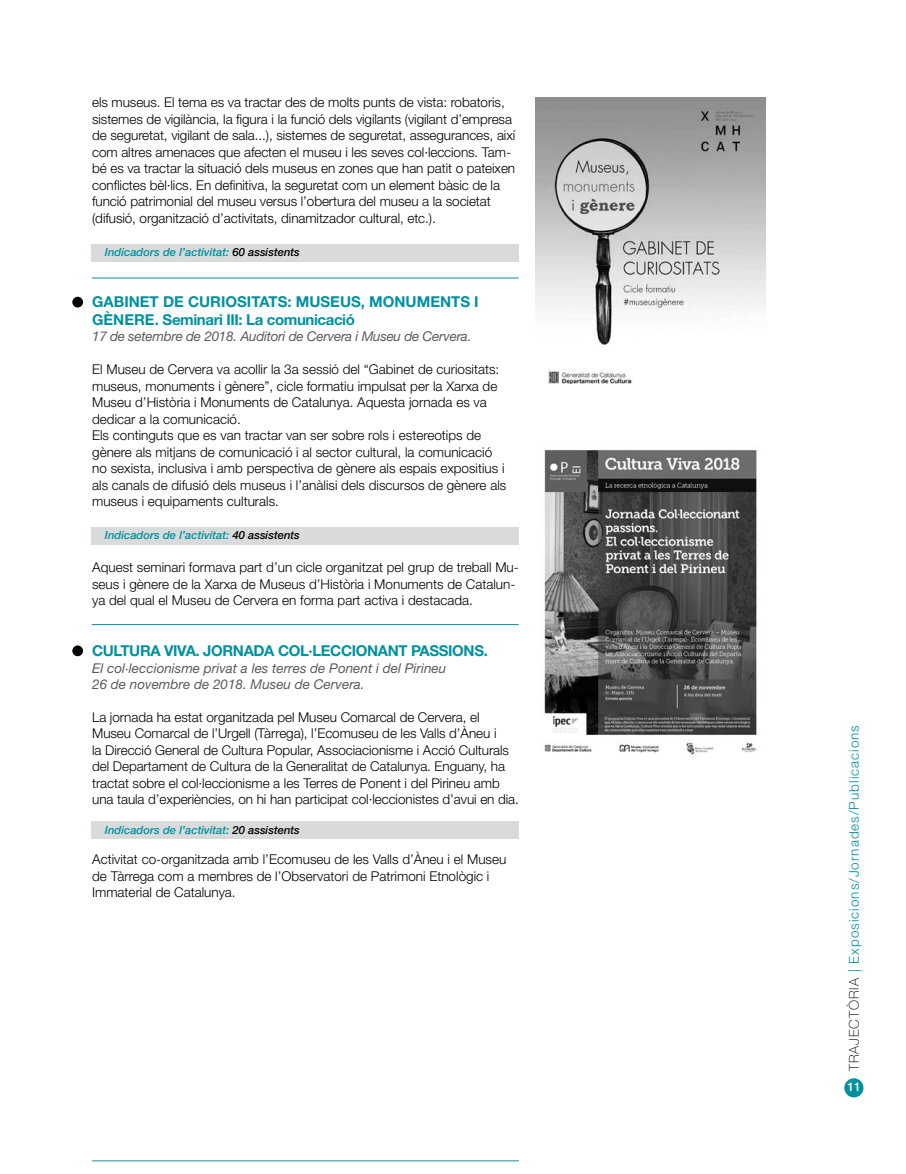
<style>
.page{position:relative;width:906px;height:1174px;background:#fff}
.page>*{position:absolute;margin:0;border:0;box-sizing:border-box;transform-origin:0 0}
.t1{font:700 15px/18px "Helvetica Neue LT Std";color:#00919f}
.t2{font:700 15px "Helvetica Neue LT Std";letter-spacing:-.025em;color:#00919f}
.t3{font:300 13.5px/16.5px "Helvetica Neue LT Std";letter-spacing:-.005em;color:#000}
.t4{font:italic 13.5px/16.2px "Helvetica Neue LT Std";color:#5a5b5e}
.t5{font:italic 13.5px "Helvetica Neue LT Std";letter-spacing:-.02em;color:#5a5b5e}
.t6{font:300 13.5px "Helvetica Neue LT Std";letter-spacing:.075em;color:#00919f}
.t7{font:500 12px "Helvetica Neue LT Std";color:#fff}
.t8{font:italic 500 11.25px "Helvetica Neue LT Std";color:#00919f}
.s1{color:#000}
.s2{font-weight:100;color:#000}
</style>
<div class="page">
<div style="left:844px;top:1078px;width:19px;height:19px;background:#00919f;border-radius:50%"></div>
<div style="left:92px;top:527px;width:427px;height:17px;background:#d8dadb"></div>
<div style="left:92px;top:821px;width:427px;height:18px;background:#d8dadb"></div>
<div style="left:92px;top:244px;width:427px;height:17px;background:#d8dadb"></div>
<hr style="left:92px;top:278px;width:426px;height:1px;background:#00919f">
<hr style="left:92px;top:624px;width:426px;height:1px;background:#00919f">
<div style="left:72px;top:297px;width:11px;height:10px;background:#000;border-radius:50%"></div>
<div style="left:72px;top:645px;width:11px;height:11px;background:#000;border-radius:50%"></div>
<hr style="left:92px;top:1160px;width:427px;height:1px;background:#00919f">
<img style="left:544px;top:449px;width:213px;height:308px">
<img style="left:536px;top:98px;width:229px;height:285px">
<p class="t3" style="left:92px;top:94px;width:424px">els museus. El tema es va tractar des de molts punts de vista: robatoris, sistemes de vigilància, la figura i la funció dels vigilants (vigilant d’empresa de seguretat, vigilant de sala...), sistemes de seguretat, assegurances, així com altres amenaces que afecten el museu i les seves col·leccions. Tam&shy;bé es va tractar la situació dels museus en zones que han patit o pateixen conflictes bèl·lics. En definitiva, la seguretat com un element bàsic de la funció patrimonial del museu versus l’obertura del museu a la societat (difusió, organització d’activitats, dinamitzador cultural, etc.).</p>
<p class="t8" style="left:105px;top:245px;width:196px">Indicadors de l’activitat: <span class="s1">60 assistents</span></p>
<p class="t1" style="left:92px;top:292px;width:388px">GABINET DE CURIOSITATS: MUSEUS, MONUMENTS I<br>GÈNERE. Seminari III: La comunicació</p>
<p class="t5" style="left:92px;top:328px;width:381px">17 de setembre de 2018. Auditori de Cervera i Museu de Cervera.</p>
<p class="t3" style="left:92px;top:361px;width:416px">El Museu de Cervera va acollir la 3a sessió del “Gabinet de curiositats: museus, monuments i gènere”, cicle formatiu impulsat per la Xarxa de Museu d’Història i Monuments de Catalunya. Aquesta jornada es va dedicar a la comunicació.<br>Els continguts que es van tractar van ser sobre rols i estereotips de gènere als mitjans de comunicació i al sector cultural, la comunicació no sexista, inclusiva i amb perspectiva de gènere als espais expositius i als canals de difusió dels museus i l’anàlisi dels discursos de gènere als museus i equipaments culturals.</p>
<p class="t8" style="left:105px;top:528px;width:196px">Indicadors de l’activitat: <span class="s1">40 assistents</span></p>
<p class="t3" style="left:92px;top:559px;width:428px">Aquest seminari formava part d’un cicle organitzat pel grup de treball Mu&shy;seus i gènere de la Xarxa de Museus d’Història i Monuments de Catalun&shy;ya del qual el Museu de Cervera en forma part activa i destacada.</p>
<p class="t2" style="left:92px;top:642px;width:397px">CULTURA VIVA. JORNADA COL·LECCIONANT PASSIONS.</p>
<p class="t4" style="left:92px;top:659px;width:356px">El col·leccionisme privat a les terres de Ponent i del Pirineu<br>26 de novembre de 2018. Museu de Cervera.</p>
<p class="t3" style="left:92px;top:708px;width:428px">La jornada ha estat organitzada pel Museu Comarcal de Cervera, el Museu Comarcal de l’Urgell (Tàrrega), l’Ecomuseu de les Valls d’Àneu i<br>la Direcció General de Cultura Popular, Associacionisme i Acció Culturals del Departament de Cultura de la Generalitat de Catalunya. Enguany, ha tractat sobre el col·leccionisme a les Terres de Ponent i del Pirineu amb una taula d’experiències, on hi han participat col·leccionistes d’avui en dia.</p>
<p class="t8" style="left:105px;top:823px;width:196px">Indicadors de l’activitat: <span class="s1">20 assistents</span></p>
<p class="t3" style="left:92px;top:851px;width:416px">Activitat co-organitzada amb l’Ecomuseu de les Valls d’Àneu i el Museu de Tàrrega com a membres de l’Observatori de Patrimoni Etnològic i<br>Immaterial de Catalunya.</p>
<p class="t6" style="left:845px;top:1071px;width:347px;rotate:-90deg"><span class="s2">TRAJECTÒRIA</span> | Exposicions/Jornades/Publicacions</p>
<p class="t7" style="left:847px;top:1079px;width:15px">11</p>
</div>
